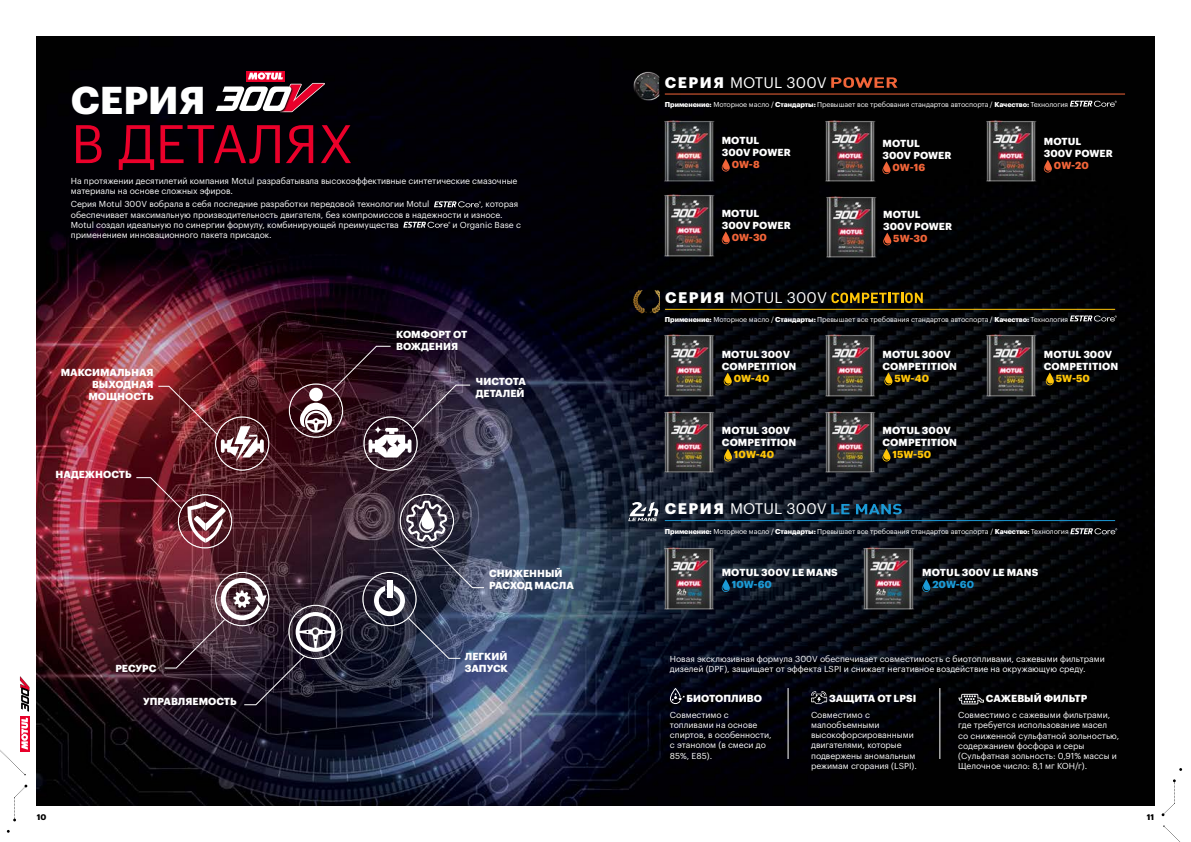
<style>
.page{position:relative;width:1191px;height:842px;background:#fff}
.page>*{position:absolute;margin:0;border:0;box-sizing:border-box;transform-origin:0 0}
.t1{font:53px "Graphik LCG";letter-spacing:.005em;color:#ea002a}
.t2{font:700 38px "Graphik LCG";letter-spacing:.005em;color:#fff}
.t3{font:15px "Graphik LCG";letter-spacing:.005em;color:#fff}
.t4{font:700 10px/12px "Graphik LCG";letter-spacing:.005em;color:#fff}
.t5{font:700 10px "Graphik LCG";letter-spacing:.005em;color:#ffc608}
.t6{font:700 10px "Graphik LCG";letter-spacing:.005em;color:#f26539}
.t7{font:700 10px "Graphik LCG";color:#1b9ad6}
.t8{font:8.5px/10.2px "Graphik LCG";color:#fff}
.t9{font:700 8px "Graphik LCG";color:#000}
.t10{font:7px "Graphik LCG";letter-spacing:-.01em;color:#fff}
.s1{font-weight:700}
</style>
<div class="page">
<img style="left:37px;top:37px;width:1117px;height:768px">
<svg style="left:1069px;top:101px;width:47px;height:6px"></svg>
<svg style="left:1070px;top:528px;width:47px;height:6px"></svg>
<svg style="left:1069px;top:315px;width:47px;height:6px"></svg>
<svg style="left:157px;top:385px;width:107px;height:77px"></svg>
<div style="left:215px;top:416px;width:54px;height:55px;border:1px solid #fff;border-radius:50%"></div>
<svg style="left:721px;top:579px;width:9px;height:13px"></svg>
<svg style="left:922px;top:579px;width:8px;height:13px"></svg>
<hr style="left:665px;top:520px;width:450px;height:1px;background:#1b9ad6">
<svg style="left:831px;top:504px;width:18px;height:10px"></svg>
<svg style="left:856px;top:504px;width:45px;height:10px"></svg>
<hr style="left:665px;top:309px;width:450px;height:1px;background:#ffc608">
<svg style="left:831px;top:293px;width:91px;height:10px"></svg>
<svg style="left:723px;top:373px;width:9px;height:12px"></svg>
<svg style="left:1045px;top:373px;width:8px;height:12px"></svg>
<svg style="left:724px;top:449px;width:8px;height:12px"></svg>
<svg style="left:884px;top:373px;width:8px;height:12px"></svg>
<svg style="left:882px;top:449px;width:8px;height:12px"></svg>
<svg style="left:164px;top:575px;width:171px;height:131px"></svg>
<svg style="left:374px;top:501px;width:111px;height:158px"></svg>
<svg style="left:721px;top:159px;width:9px;height:13px"></svg>
<svg style="left:721px;top:231px;width:9px;height:13px"></svg>
<svg style="left:1043px;top:160px;width:9px;height:13px"></svg>
<svg style="left:882px;top:161px;width:8px;height:13px"></svg>
<svg style="left:883px;top:233px;width:8px;height:12px"></svg>
<hr style="left:665px;top:94px;width:460px;height:1px;background:#f26539">
<svg style="left:831px;top:77px;width:66px;height:11px"></svg>
<img style="left:663px;top:120px;width:51px;height:62px">
<img style="left:663px;top:335px;width:51px;height:62px">
<img style="left:824px;top:411px;width:51px;height:62px">
<img style="left:985px;top:335px;width:51px;height:61px">
<img style="left:985px;top:120px;width:51px;height:62px">
<img style="left:663px;top:411px;width:51px;height:62px">
<img style="left:663px;top:547px;width:51px;height:62px">
<img style="left:863px;top:547px;width:51px;height:62px">
<img style="left:824px;top:335px;width:51px;height:61px">
<img style="left:825px;top:196px;width:51px;height:62px">
<img style="left:663px;top:195px;width:51px;height:62px">
<img style="left:824px;top:120px;width:51px;height:62px">
<img style="left:633px;top:71px;width:32px;height:30px">
<svg style="left:135px;top:477px;width:91px;height:66px"></svg>
<div style="left:178px;top:494px;width:54px;height:54px;border:1px solid #fff;border-radius:50%"></div>
<svg style="left:299px;top:345px;width:172px;height:112px"></svg>
<svg style="left:374px;top:425px;width:8px;height:9px"></svg>
<div style="left:364px;top:417px;width:53px;height:53px;border:1px solid #fff;border-radius:50%"></div>
<div style="left:363px;top:416px;width:55px;height:55px;border:1px solid #fff;border-radius:50%"></div>
<img style="left:278px;top:112px;width:47px;height:2px">
<div style="left:246px;top:71px;width:39px;height:10px;background:#e8002a"></div>
<img style="left:215px;top:85px;width:78px;height:28px">
<svg style="left:216px;top:72px;width:109px;height:40px"></svg>
<svg style="left:434px;top:201px;width:47px;height:6px"></svg>
<svg style="left:403px;top:222px;width:47px;height:6px"></svg>
<img style="left:630px;top:286px;width:29px;height:29px">
<svg style="left:628px;top:502px;width:30px;height:19px"></svg>
<svg style="left:670px;top:688px;width:14px;height:16px"></svg>
<svg style="left:811px;top:691px;width:16px;height:13px"></svg>
<svg style="left:958px;top:694px;width:26px;height:10px"></svg>
<hr style="left:787px;top:688px;width:1px;height:71px;background:#fff">
<hr style="left:939px;top:688px;width:1px;height:71px;background:#fff">
<svg style="left:20px;top:716px;width:9px;height:35px"></svg>
<svg style="left:20px;top:676px;width:9px;height:36px"></svg>
<svg style="left:1163px;top:825px;width:17px;height:17px"></svg>
<svg style="left:1161px;top:779px;width:14px;height:37px"></svg>
<svg style="left:0;top:718px;width:28px;height:57px"></svg>
<svg style="left:13px;top:785px;width:14px;height:36px"></svg>
<h2 class="t2" style="left:71px;top:71px;width:136px">СЕРИЯ</h2>
<h1 class="t1" style="left:71px;top:104px;width:283px">В ДЕТАЛЯХ</h1>
<p class="t8" style="left:71px;top:175px;width:448px">На протяжении десятилетий компания Motul разрабатывала высокоэффективные синтетические смазочные материалы на основе сложных эфиров.</p>
<p class="t8" style="left:71px;top:198px;width:360px">Серия Motul 300V вобрала в себя последние разработки передовой технологии Motul</p>
<p class="t8" style="left:71px;top:198px;width:449px;text-indent:410px">, которая обеспечивает максимальную производительность двигателя, без компромиссов в надежности и износе.<br>Motul создал идеальную по синергии формулу, комбинирующей преимущества</p>
<p class="t8" style="left:452px;top:219px;width:70px">и Organic Base с</p>
<p class="t8" style="left:71px;top:229px;width:202px">применением инновационного пакета присадок.</p>
<p class="t4" style="left:61px;top:366px;width:94px;text-align:right">МАКСИМАЛЬНАЯ<br>ВЫХОДНАЯ<br>МОЩНОСТЬ</p>
<p class="t4" style="left:56px;top:467px;width:78px">НАДЕЖНОСТЬ</p>
<p class="t4" style="left:115px;top:662px;width:42px">РЕСУРС</p>
<p class="t4" style="left:143px;top:695px;width:95px">УПРАВЛЯЕМОСТЬ</p>
<p class="t4" style="left:396px;top:327px;width:72px">КОМФОРТ ОТ<br>ВОЖДЕНИЯ</p>
<p class="t4" style="left:476px;top:374px;width:51px">ЧИСТОТА<br>ДЕТАЛЕЙ</p>
<p class="t4" style="left:489px;top:566px;width:86px">СНИЖЕННЫЙ<br>РАСХОД МАСЛА</p>
<p class="t4" style="left:465px;top:649px;width:45px">ЛЕГКИЙ<br>ЗАПУСК</p>
<h3 class="t3" style="left:665px;top:71px;width:163px"><span class="s1">СЕРИЯ</span> MOTUL 300V</h3>
<p class="t10" style="left:665px;top:99px;width:405px"><span class="s1">Применение:</span> Моторное масло / <span class="s1">Стандарты:</span> Превышает все требования стандартов автоспорта / <span class="s1">Качество:</span> Технология</p>
<p class="t4" style="left:722px;top:133px;width:70px">MOTUL<br>300V POWER</p>
<p class="t6" style="left:732px;top:157px;width:29px">0W-8</p>
<p class="t4" style="left:722px;top:206px;width:70px">MOTUL<br>300V POWER</p>
<p class="t6" style="left:732px;top:229px;width:37px">0W-30</p>
<h3 class="t3" style="left:665px;top:286px;width:163px"><span class="s1">СЕРИЯ</span> MOTUL 300V</h3>
<p class="t4" style="left:882px;top:136px;width:70px">MOTUL<br>300V POWER</p>
<p class="t6" style="left:892px;top:159px;width:34px">0W-16</p>
<p class="t4" style="left:883px;top:207px;width:70px">MOTUL<br>300V POWER</p>
<p class="t6" style="left:893px;top:230px;width:36px">5W-30</p>
<p class="t4" style="left:1043px;top:134px;width:70px">MOTUL<br>300V POWER</p>
<p class="t6" style="left:1053px;top:158px;width:36px">0W-20</p>
<p class="t10" style="left:665px;top:314px;width:405px"><span class="s1">Применение:</span> Моторное масло / <span class="s1">Стандарты:</span> Превышает все требования стандартов автоспорта / <span class="s1">Качество:</span> Технология</p>
<p class="t4" style="left:722px;top:347px;width:76px">MOTUL 300V<br>COMPETITION</p>
<p class="t5" style="left:734px;top:370px;width:37px">0W-40</p>
<p class="t4" style="left:722px;top:423px;width:76px">MOTUL 300V<br>COMPETITION</p>
<p class="t5" style="left:734px;top:447px;width:42px">10W-40</p>
<h3 class="t3" style="left:665px;top:498px;width:163px"><span class="s1">СЕРИЯ</span> MOTUL 300V</h3>
<p class="t4" style="left:882px;top:347px;width:76px">MOTUL 300V<br>COMPETITION</p>
<p class="t5" style="left:894px;top:370px;width:36px">5W-40</p>
<p class="t4" style="left:882px;top:423px;width:76px">MOTUL 300V<br>COMPETITION</p>
<p class="t5" style="left:892px;top:447px;width:40px">15W-50</p>
<p class="t4" style="left:1043px;top:347px;width:76px">MOTUL 300V<br>COMPETITION</p>
<p class="t5" style="left:1055px;top:370px;width:36px">5W-50</p>
<p class="t10" style="left:665px;top:526px;width:405px"><span class="s1">Применение:</span> Моторное масло / <span class="s1">Стандарты:</span> Превышает все требования стандартов автоспорта / <span class="s1">Качество:</span> Технология</p>
<p class="t4" style="left:722px;top:566px;width:117px">MOTUL 300V LE MANS</p>
<p class="t7" style="left:732px;top:577px;width:42px">10W-60</p>
<p class="t4" style="left:922px;top:566px;width:117px">MOTUL 300V LE MANS</p>
<p class="t7" style="left:932px;top:577px;width:43px">20W-60</p>
<p class="t8" style="left:670px;top:653px;width:436px">Новая эксклюзивная формула 300V обеспечивает совместимость с биотопливами, сажевыми фильтрами дизелей (DPF), защищает от эффекта LSPI и снижает негативное воздействие на окружающую среду.</p>
<p class="t4" style="left:686px;top:691px;width:77px">БИОТОПЛИВО</p>
<p class="t8" style="left:670px;top:709px;width:103px">Cовместимо с топливами на основе спиртов, в особенности, с этанолом (в смеси до<br>85%, E85).</p>
<p class="t4" style="left:986px;top:692px;width:103px">САЖЕВЫЙ ФИЛЬТР</p>
<p class="t8" style="left:958px;top:709px;width:162px">Совместимо с сажевыми фильтрами, где требуется использование масел со сниженной сульфатной зольностью, содержанием фосфора и серы (Сульфатная зольность: 0,91% массы и Щелочное число: 8,1 мг КОН/г).</p>
<p class="t4" style="left:829px;top:691px;width:89px">ЗАЩИТА ОТ LPSI</p>
<p class="t8" style="left:811px;top:709px;width:107px">Совместимо с малообъемными высокофорсированными двигателями, которые подвержены аномальным режимам сгорания (LSPI).</p>
<p class="t9" style="left:37px;top:811px;width:11px">10</p>
<p class="t9" style="left:1146px;top:811px;width:9px">11</p>
</div>
